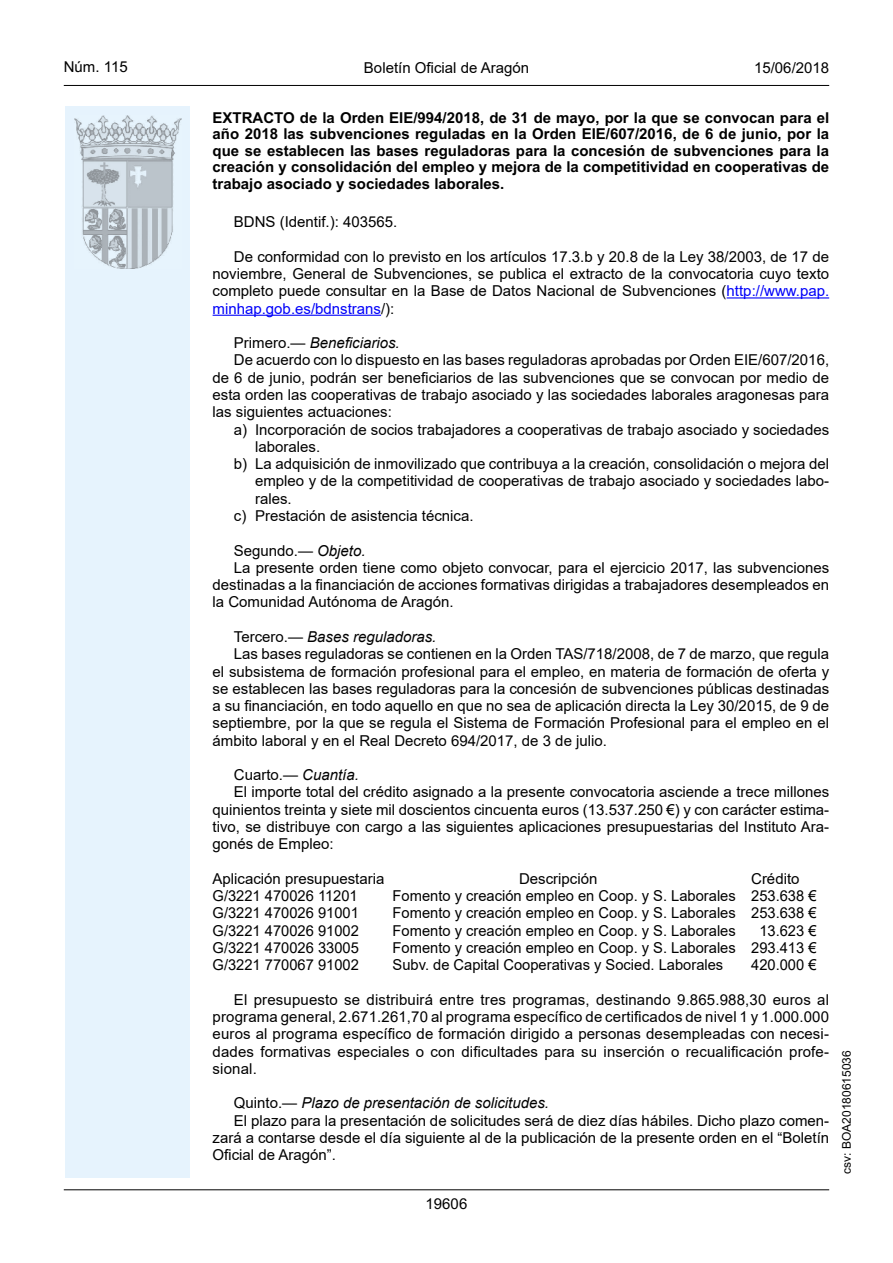
<style>
.page{position:relative;width:893px;height:1263px;background:#fff}
.page>*{position:absolute;margin:0;border:0;box-sizing:border-box;transform-origin:0 0}
.inicio_de_parrafo{font:15px/17.2px "Arial";color:#000;text-align:justify}
.Titulo_text{font:700 15px/16.5px "Arial";color:#000;text-align:justify}
.Sangrado_01{font:15px/17.2px "Arial";color:#000}
.inicio_de_parrafo-2{font:italic 15px "Arial";color:#000}
.estilo_head-c{font:15px "Arial";color:#000}
.estilo_head-d{font:15px "Arial MT2";color:#000}
.estilo_head-i{font:15px "Arial MT2";color:#000}
.numero_pagina{font:15px "Arial MT2";color:#000}
.estilo_head-i-2{font:12px "Arial MT2";color:#000}
.s1{color:#0100fa}
.s2{font-style:normal}
.s3{font-style:italic}
</style>
<div class="page">
<div style="left:65px;top:106px;width:125px;height:1072px;background:#e6f3fd"></div>
<img style="left:75px;top:115px;width:106px;height:153px">
<hr style="left:64px;top:85px;width:765px;height:1px;background:#000">
<hr style="left:64px;top:1189px;width:765px;height:1px;background:#000">
<hr style="left:727px;top:297px;width:102px;height:1px;background:#0100fa">
<hr style="left:213px;top:315px;width:168px;height:1px;background:#0100fa">
<p class="estilo_head-i" style="left:64px;top:57px;width:65px">Núm. 115</p>
<p class="estilo_head-c" style="left:364px;top:57px;width:167px">Boletín Oficial de Aragón</p>
<p class="estilo_head-d" style="left:754px;top:57px;width:77px">15/06/2018</p>
<p class="Titulo_text" style="left:213px;top:110px;width:618px">EXTRACTO de la Orden EIE/994/2018, de 31 de mayo, por la que se convocan para el año 2018 las subvenciones reguladas en la Orden EIE/607/2016, de 6 de junio, por la que se establecen las bases reguladoras para la concesión de subvenciones para la creación y consolidación del empleo y mejora de la competitividad en cooperativas de trabajo asociado y sociedades laborales.</p>
<p class="inicio_de_parrafo" style="left:234px;top:213px;width:165px">BDNS (Identif.): 403565.</p>
<p class="inicio_de_parrafo" style="left:213px;top:248px;width:618px;text-indent:21px">De conformidad con lo previsto en los artículos 17.3.b y 20.8 de la Ley 38/2003, de 17 de noviembre, General de Subvenciones, se publica el extracto de la convocatoria cuyo texto completo puede consultar en la Base de Datos Nacional de Subvenciones (<span class="s1">http://www.pap. minhap.gob.es/bdnstrans</span>/):</p>
<p class="inicio_de_parrafo-2" style="left:234px;top:333px;width:167px"><span class="s2">Primero.—</span> Beneficiarios.</p>
<p class="inicio_de_parrafo" style="left:213px;top:351px;width:618px;text-indent:21px">De acuerdo con lo dispuesto en las bases reguladoras aprobadas por Orden EIE/607/2016, de 6 de junio, podrán ser beneficiarios de las subvenciones que se convocan por medio de esta orden las cooperativas de trabajo asociado y las sociedades laborales aragonesas para las siguientes actuaciones:</p>
<p class="Sangrado_01" style="left:255px;top:421px;width:575px;text-indent:-21px">a) Incorporación de socios trabajadores a cooperativas de trabajo asociado y sociedades laborales.</p>
<p class="Sangrado_01" style="left:255px;top:455px;width:576px;text-align:justify;text-indent:-21px">b) La adquisición de inmovilizado que contribuya a la creación, consolidación o mejora del empleo y de la competitividad de cooperativas de trabajo asociado y sociedades labo&shy;rales.</p>
<p class="Sangrado_01" style="left:234px;top:507px;width:241px">c) Prestación de asistencia técnica.</p>
<p class="inicio_de_parrafo" style="left:234px;top:541px;width:133px">Segundo.— <span class="s3">Objeto.</span></p>
<p class="inicio_de_parrafo" style="left:213px;top:559px;width:618px;text-indent:21px">La presente orden tiene como objeto convocar, para el ejercicio 2017, las subvenciones destinadas a la financiación de acciones formativas dirigidas a trabajadores desempleados en la Comunidad Autónoma de Aragón.</p>
<p class="inicio_de_parrafo-2" style="left:234px;top:627px;width:204px"><span class="s2">Tercero.—</span> Bases reguladoras.</p>
<p class="inicio_de_parrafo" style="left:213px;top:645px;width:618px;text-indent:21px">Las bases reguladoras se contienen en la Orden TAS/718/2008, de 7 de marzo, que regula el subsistema de formación profesional para el empleo, en materia de formación de oferta y se establecen las bases reguladoras para la concesión de subvenciones públicas destinadas a su financiación, en todo aquello en que no sea de aplicación directa la Ley 30/2015, de 9 de septiembre, por la que se regula el Sistema de Formación Profesional para el empleo en el ámbito laboral y en el Real Decreto 694/2017, de 3 de julio.</p>
<p class="inicio_de_parrafo" style="left:234px;top:766px;width:127px">Cuarto.— <span class="s3">Cuantía.</span></p>
<p class="inicio_de_parrafo" style="left:213px;top:783px;width:618px;text-indent:21px">El importe total del crédito asignado a la presente convocatoria asciende a trece millones quinientos treinta y siete mil doscientos cincuenta euros (13.537.250 €) y con carácter estima&shy;tivo, se distribuye con cargo a las siguientes aplicaciones presupuestarias del Instituto Ara&shy;gonés de Empleo:</p>
<p class="inicio_de_parrafo" style="left:213px;top:870px;width:173px">Aplicación presupuestaria</p>
<p class="inicio_de_parrafo" style="left:519px;top:870px;width:80px">Descripción</p>
<p class="inicio_de_parrafo" style="left:751px;top:870px;width:50px">Crédito</p>
<p class="inicio_de_parrafo" style="left:213px;top:887px;width:147px">G/3221 470026 11201</p>
<p class="inicio_de_parrafo" style="left:393px;top:887px;width:425px">Fomento y creación empleo en Coop. y S. Laborales 253.638 €</p>
<p class="inicio_de_parrafo" style="left:213px;top:904px;width:148px">G/3221 470026 91001</p>
<p class="inicio_de_parrafo" style="left:393px;top:904px;width:425px">Fomento y creación empleo en Coop. y S. Laborales 253.638 €</p>
<p class="inicio_de_parrafo" style="left:213px;top:922px;width:148px">G/3221 470026 91002</p>
<p class="inicio_de_parrafo" style="left:393px;top:922px;width:345px">Fomento y creación empleo en Coop. y S. Laborales</p>
<p class="inicio_de_parrafo" style="left:759px;top:922px;width:59px">13.623 €</p>
<p class="inicio_de_parrafo" style="left:213px;top:939px;width:148px">G/3221 470026 33005</p>
<p class="inicio_de_parrafo" style="left:393px;top:939px;width:425px">Fomento y creación empleo en Coop. y S. Laborales 293.413 €</p>
<p class="inicio_de_parrafo" style="left:213px;top:956px;width:148px">G/3221 770067 91002</p>
<p class="inicio_de_parrafo" style="left:393px;top:956px;width:332px">Subv. de Capital Cooperativas y Socied. Laborales</p>
<p class="inicio_de_parrafo" style="left:751px;top:956px;width:67px">420.000 €</p>
<p class="inicio_de_parrafo" style="left:213px;top:991px;width:618px;text-indent:21px">El presupuesto se distribuirá entre tres programas, destinando 9.865.988,30 euros al programa general, 2.671.261,70 al programa específico de certificados de nivel 1 y 1.000.000 euros al programa específico de formación dirigido a personas desempleadas con necesi&shy;dades formativas especiales o con dificultades para su inserción o recualificación profe&shy;sional.</p>
<p class="inicio_de_parrafo-2" style="left:234px;top:1093px;width:317px"><span class="s2">Quinto.—</span> Plazo de presentación de solicitudes.</p>
<p class="inicio_de_parrafo" style="left:213px;top:1112px;width:618px;text-indent:21px">El plazo para la presentación de solicitudes será de diez días hábiles. Dicho plazo comen&shy;zará a contarse desde el día siguiente al de la publicación de la presente orden en el “Boletín Oficial de Aragón”.</p>
<p class="numero_pagina" style="left:426px;top:1193px;width:43px">19606</p>
<p class="estilo_head-i-2" style="left:838px;top:1174px;width:125px;rotate:-90deg">csv: BOA20180615036</p>
</div>
